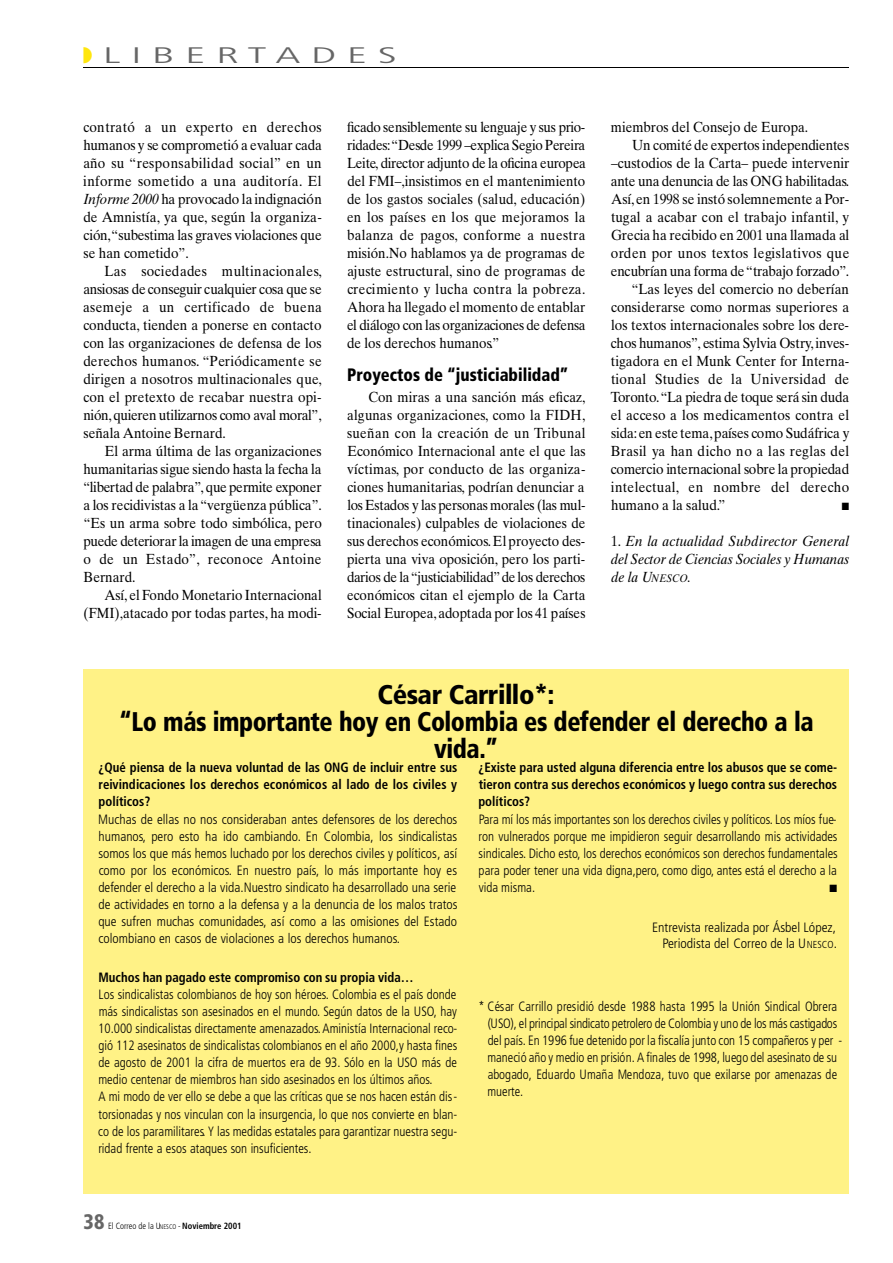
<style>
.page{position:relative;width:893px;height:1263px;background:#fff}
.page>*{position:absolute;margin:0;border:0;box-sizing:border-box;transform-origin:0 0}
.t1{font:900 condensed 27px/27px "Frutiger";letter-spacing:-.02em;color:#000;text-align:center}
.t2{font:300 condensed 22.5px "Frutiger";color:#666;scale:2 1}
.t3{font:900 condensed 21px "Frutiger";color:#666;scale:.95 1}
.t4{font:900 condensed 18px "Frutiger";color:#000;scale:.92 1}
.t5{font:14.7px/18px "Times Ten";color:#000;text-align:justify;scale:.92 1}
.t6{font:14.7px/18px "Times Ten";color:#000;text-align:justify;scale:.91 1}
.t7{font:italic 14.7px/18px "Times Ten";letter-spacing:-.005em;color:#000;text-align:justify;scale:.92 1}
.t8{font:14.7px "Times Ten";letter-spacing:.02em;color:#000;scale:.92 1}
.t9{font:14.7px "Times Ten";letter-spacing:.025em;color:#000;scale:.92 1}
.t10{font:300 condensed 13.5px/17.1px "Frutiger";color:#000;scale:.96 1}
.t11{font:300 condensed 13.5px/17.1px "Frutiger";color:#000;text-align:justify}
.t12{font:300 condensed 13.5px/17.1px "Frutiger";color:#000;scale:.95 1}
.t13{font:700 condensed 13.5px/17.1px "Frutiger";color:#000;text-align:justify;scale:.95 1}
.t14{font:10.5px "Zapf Dingbats";color:#000;scale:.92 1}
.t15{font:10.5px "Zapf Dingbats";color:#000;scale:.96 1}
.t16{font:300 condensed 9px "Frutiger";color:#000;scale:.95 1}
.s1{color:#ffe60e}
.s2{font-style:italic}
.s3{font-style:normal}
.s4{font-size:10.95px}
.s5{font-size:10.2px}
.s6{font-size:6.75px}
.s7{font-weight:700}
</style>
<div class="page">
<div style="left:83px;top:669px;width:766px;height:525px;background:#fff286"></div>
<hr style="left:83px;top:67px;width:766px;height:1px;background:#000">
<h2 class="t2" style="left:83px;top:46px;width:158px"><span class="s1">◗</span> L I B E RTA D E S</h2>
<p class="t5" style="left:83px;top:119px;width:261px">contrató a un experto en derechos humanos y se comprometió a evaluar cada año su “responsabilidad social” en un informe sometido a una auditoría. E l <span class="s2">Informe 2000</span> ha provocado la indignación de A m n i s t í a , ya que, según la organiza&shy;c i ó n ,“subestima las graves violaciones que se han cometido”.</p>
<p class="t5" style="left:83px;top:263px;width:261px;text-indent:21px">Las sociedades multinacionales, ansiosas de conseguir cualquier cosa que se asemeje a un certificado de buena conducta, tienden a ponerse en contacto con las organizaciones de defensa de los derechos humanos. “Periódicamente se dirigen a nosotros multinacionales que, con el pretexto de recabar nuestra opi&shy;n i ó n ,quieren utilizarnos como aval moral”, señala Antoine Bernard.</p>
<p class="t5" style="left:83px;top:443px;width:260px;text-indent:21px">El arma última de las organizaciones humanitarias sigue siendo hasta la fecha la “libertad de palabra”, que permite exponer a los recidivistas a la “vergüenza pública”. “Es un arma sobre todo simbólica, pero puede deteriorar la imagen de una empresa o de un Estado”, reconoce A n t o i n e Bernard.</p>
<p class="t6" style="left:83px;top:587px;width:263px;text-align:right">A s í , el Fondo Monetario Internacional (FMI),atacado por todas partes, ha modi-</p>
<p class="t6" style="left:347px;top:119px;width:264px">ficado sensiblemente su lenguaje y sus prio&shy;r i d a d e s :“Desde 1999 –explica Segio Pereira L e i t e, director adjunto de la oficina europea del FMI–,insistimos en el mantenimiento de los gastos sociales (salud, e d u c a c i ó n ) en los países en los que mejoramos la balanza de pagos, conforme a nuestra misión.No hablamos ya de programas de ajuste estructural, sino de programas de crecimiento y lucha contra la pobreza.<br>Ahora ha llegado el momento de entablar el diálogo con las organizaciones de defensa de los derechos humanos.”</p>
<p class="t4" style="left:347px;top:367px;width:242px">Proyectos de “justiciabilidad”</p>
<p class="t6" style="left:347px;top:389px;width:264px;text-indent:21px">Con miras a una sanción más efic a z , algunas organizaciones, como la FIDH, sueñan con la creación de un Tr i b u n a l Económico Internacional ante el que las v í c t i m a s, por conducto de las organiza&shy;ciones humanitarias, podrían denunciar a los Estados y las personas morales (las mul&shy;tinacionales) culpables de violaciones de sus derechos económicos. El proyecto des&shy;pierta una viva oposición, pero los parti&shy;darios de la “ j u s t i c i a b i l i d a d ”de los derechos económicos citan el ejemplo de la Carta Social Europea, adoptada por los 41 países</p>
<p class="t6" style="left:611px;top:119px;width:218px">miembros del Consejo de Europa.</p>
<p class="t5" style="left:632px;top:137px;width:238px">Un comité de expertos independientes</p>
<p class="t5" style="left:611px;top:155px;width:260px">–custodios de la Carta– puede intervenir</p>
<p class="t5" style="left:611px;top:173px;width:260px">ante una denuncia de las ONG habilitadas.</p>
<p class="t5" style="left:611px;top:191px;width:260px">A s í ,en 1998 se instó solemnemente a Po r-</p>
<p class="t5" style="left:611px;top:209px;width:260px">tugal a acabar con el trabajo infantil, y</p>
<p class="t5" style="left:611px;top:227px;width:260px">Grecia ha recibido en 2001 una llamada al</p>
<p class="t8" style="left:611px;top:247px;width:261px">orden por unos textos legislativos que</p>
<p class="t5" style="left:611px;top:263px;width:260px">encubrían una forma de “trabajo forzado”.</p>
<p class="t5" style="left:632px;top:281px;width:237px">“Las leyes del comercio no deberían</p>
<p class="t5" style="left:611px;top:299px;width:260px">considerarse como normas superiores a</p>
<p class="t5" style="left:611px;top:317px;width:260px">los textos internacionales sobre los dere-</p>
<p class="t5" style="left:611px;top:335px;width:260px">chos humanos”, estima Sylvia Ostry,i n v e s-</p>
<p class="t5" style="left:611px;top:353px;width:260px">tigadora en el Munk Center for Interna-</p>
<p class="t9" style="left:611px;top:373px;width:260px">tional Studies de la Universidad de</p>
<p class="t5" style="left:611px;top:389px;width:261px">To r o n t o.“La piedra de toque será sin duda</p>
<p class="t5" style="left:611px;top:407px;width:261px">el acceso a los medicamentos contra el</p>
<p class="t5" style="left:611px;top:425px;width:260px">s i d a :en este tema,países como Sudáfrica y</p>
<p class="t9" style="left:611px;top:445px;width:260px">Brasil ya han dicho no a las reglas del</p>
<p class="t5" style="left:611px;top:461px;width:261px">comercio internacional sobre la propiedad</p>
<p class="t8" style="left:611px;top:481px;width:261px">i n t e l e c t u a l , en nombre del derecho</p>
<p class="t5" style="left:611px;top:497px;width:126px">humano a la salud.”</p>
<p class="t14" style="left:841px;top:501px;width:9px">■</p>
<p class="t7" style="left:611px;top:533px;width:261px"><span class="s3">1 .</span> En la actualidad Subdirector General del Sector de Ciencias Sociales y Humanas de la U<span class="s4">NESCO</span>.</p>
<h1 class="t1" style="left:119px;top:683px;width:696px">César Carrillo*:<br>“Lo más importante hoy en Colombia es defender el derecho a la v i d a .”</h1>
<p class="t13" style="left:98px;top:760px;width:379px">¿Qué piensa de la nueva voluntad de las ONG de incluir entre sus reivindicaciones los derechos económicos al lado de los civiles y políticos?</p>
<p class="t11" style="left:98px;top:811px;width:361px">Muchas de ellas no nos consideraban antes defensores de los derechos humanos, pero esto ha ido cambiando. En Colombia, los sindicalistas somos los que más hemos luchado por los derechos civiles y políticos, así como por los económicos. En nuestro país, lo más importante hoy es defender el derecho a la vida.Nuestro sindicato ha desarrollado una serie de actividades en torno a la defensa y a la denuncia de los malos tratos que sufren muchas comunidades, así como a las omisiones del Estado colombiano en casos de violaciones a los derechos humanos.</p>
<p class="t13" style="left:98px;top:970px;width:333px">Muchos han pagado este compromiso con su propia vida…</p>
<p class="t10" style="left:98px;top:986px;width:375px">Los sindicalistas colombianos de hoy son héroes. Colombia es el país donde más sindicalistas son asesinados en el mundo. Según datos de la USO, hay 10.000 sindicalistas directamente amenazados.Aministía Internacional reco&shy;gió 112 asesinatos de sindicalistas colombianos en el año 2000,y hasta fines de agosto de 2001 la cifra de muertos era de 93. Sólo en la USO más de medio centenar de miembros han sido asesinados en los últimos años.<br>A mi modo de ver ello se debe a que las críticas que se nos hacen están dis&shy;torsionadas y nos vinculan con la insurgencia, lo que nos convierte en blan&shy;co de los paramilitares. Y las medidas estatales para garantizar nuestra segu&shy;ridad frente a esos ataques son insuficientes.</p>
<p class="t13" style="left:478px;top:760px;width:379px">¿Existe para usted alguna diferencia entre los abusos que se come&shy;tieron contra sus derechos económicos y luego contra sus derechos políticos?</p>
<p class="t10" style="left:478px;top:811px;width:376px;text-align:justify">Para mí los más importantes son los derechos civiles y políticos.Los míos fue&shy;ron vulnerados porque me impidieron seguir desarrollando mis actividades sindicales. Dicho esto, los derechos económicos son derechos fundamentales para poder tener una vida digna,pero, como digo, antes está el derecho a la vida misma.</p>
<p class="t15" style="left:829px;top:883px;width:9px">■</p>
<p class="t11" style="left:652px;top:919px;width:187px;text-align:right">Entrevista realizada por Ásbel López,<br>Periodista del Correo de la U<span class="s5">NESCO</span>.</p>
<p class="t12" style="left:487px;top:998px;width:375px;text-indent:-9px">* César Carrillo presidió desde 1988 hasta 1995 la Unión Sindical Obrera (USO), el principal sindicato petrolero de Colombia y uno de los más castigados del país. En 1996 fue detenido por la fiscalía junto con 15 compañeros y per - maneció año y medio en prisión. A finales de 1998, luego del asesinato de su abogado, Eduardo Umaña Mendoza, tuvo que exilarse por amenazas de muerte.</p>
<h3 class="t3" style="left:84px;top:1214px;width:23px">38</h3>
<p class="t16" style="left:108px;top:1222px;width:142px">El Correo de la U<span class="s6">NESCO</span> - <span class="s7">Noviembre 2001</span></p>
</div>
